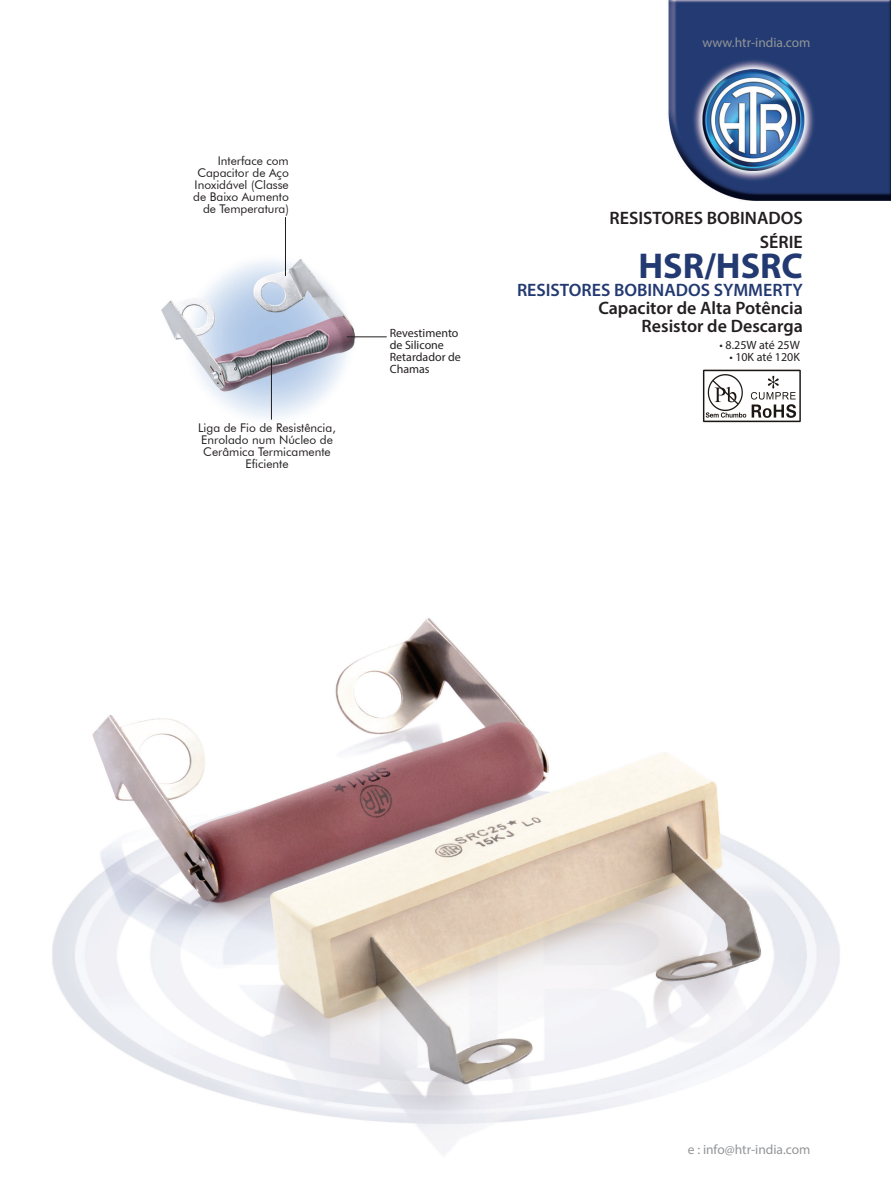
<style>
.page{position:relative;width:891px;height:1188px;background:#fff}
.page>*{position:absolute;margin:0;border:0;box-sizing:border-box;transform-origin:0 0}
.t1{font:700 36px "Myriad Pro";color:#233971}
.t2{font:600 18px "Myriad Pro";color:#231f20}
.t3{font:600 18px "Myriad Pro";color:#233971}
.t4{font:13.5px "Myriad Pro";color:#939598}
.t5{font:12px/12px "Futura BT";color:#231f20;text-align:right}
.t6{font:12px/12px "Myriad Pro";color:#231f20}
</style>
<div class="page">
<img style="left:52px;top:0;width:839px;height:1154px">
<svg style="left:703px;top:370px;width:98px;height:52px"></svg>
<hr style="left:271px;top:359px;width:1px;height:61px;background:#231f20">
<hr style="left:285px;top:217px;width:1px;height:59px;background:#231f20">
<hr style="left:347px;top:336px;width:40px;height:1px;background:#231f20">
<p class="t5" style="left:193px;top:155px;width:97px">Interface com<br>Capacitor de Aço<br>Inoxidável (Classe de Baixo Aumento de Temperatura)</p>
<p class="t5" style="left:198px;top:421px;width:139px;text-align:center">Liga de Fio de Resistência,<br>Enrolado num Núcleo de<br>Cerâmica Termicamente<br>Eficiente</p>
<p class="t6" style="left:390px;top:327px;width:73px">Revestimento de Silicone<br>Retardador de<br>Chamas</p>
<p class="t4" style="left:702px;top:34px;width:110px">www.htr-india.com</p>
<p class="t2" style="left:610px;top:207px;width:195px">RESISTORES BOBINADOS</p>
<p class="t2" style="left:760px;top:231px;width:44px">SÉRIE</p>
<p class="t1" style="left:638px;top:243px;width:166px">HSR/HSRC</p>
<p class="t3" style="left:517px;top:279px;width:287px">RESISTORES BOBINADOS SYMMERTY</p>
<p class="t2" style="left:598px;top:297px;width:206px">Capacitor de Alta Potência</p>
<p class="t2" style="left:642px;top:315px;width:163px">Resistor de Descarga</p>
<p class="t6" style="left:720px;top:339px;width:82px">• 8.25W até 25W</p>
<p class="t6" style="left:729px;top:351px;width:72px">• 10K até 120K</p>
<p class="t4" style="left:688px;top:1141px;width:124px">e : info@htr-india.com</p>
</div>
